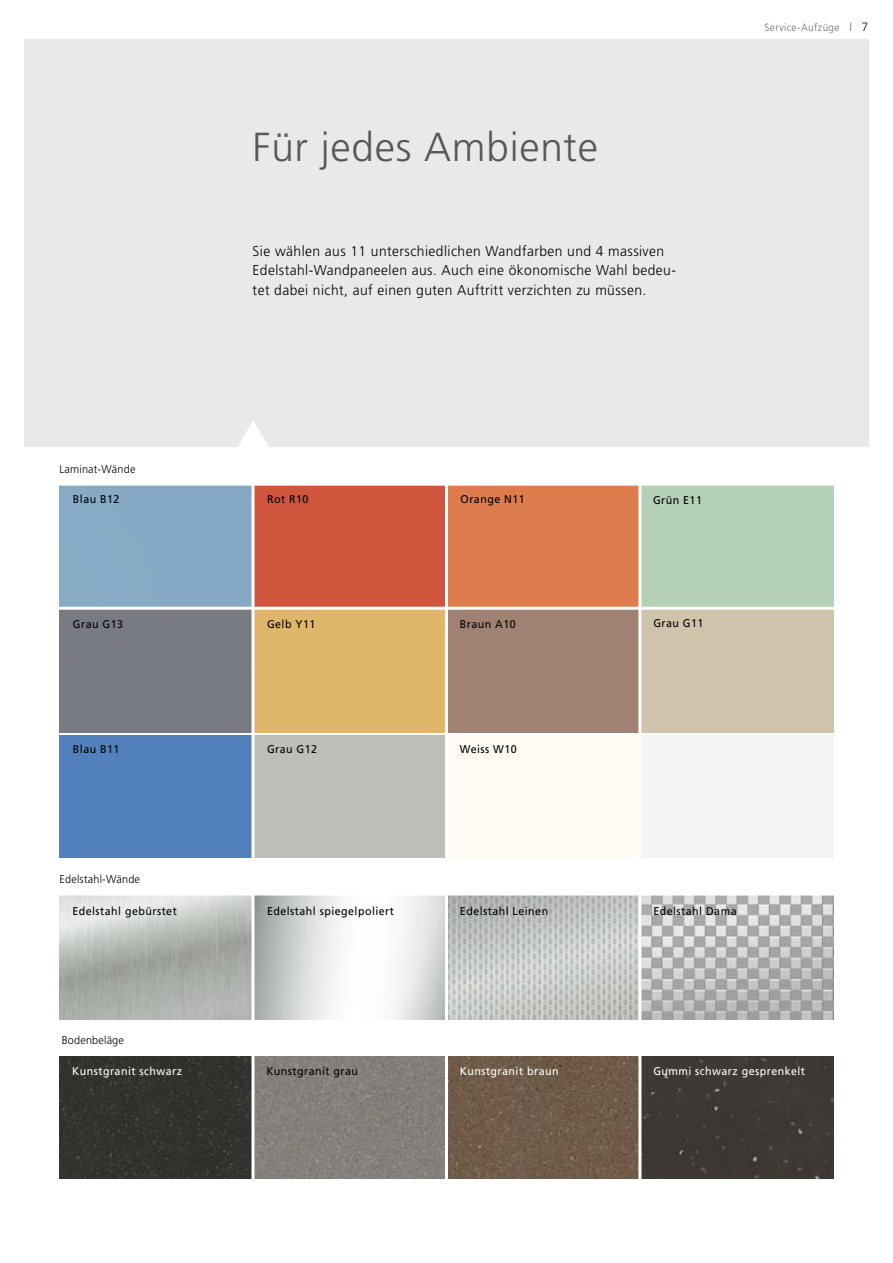
<style>
.page{position:relative;width:893px;height:1263px;background:#fff}
.page>*{position:absolute;margin:0;border:0;box-sizing:border-box;transform-origin:0 0}
.t1{font:300 40.5px "Frutiger";letter-spacing:.02em;color:#565757}
.t2{font:300 14.25px/19px "Frutiger";letter-spacing:.03em;color:#000}
.t3{font:11.25px "Frutiger";letter-spacing:.045em;color:#000;scale:.95 1}
.t4{font:11.25px "Frutiger";letter-spacing:.045em;color:#fff;scale:.95 1}
.t5{font:300 11.25px "Frutiger";letter-spacing:.015em;color:#000}
.t6{font:300 10.5px "Frutiger";letter-spacing:.04em;color:#6e6f70;scale:.95 1}
.s1{font-size:12px}
.s2{font-size:12px;color:#000}
</style>
<div class="page">
<div style="left:24px;top:39px;width:845px;height:407px;background:#e8e9e9"></div>
<svg style="left:232px;top:421px;width:42px;height:26px"></svg>
<img style="left:60px;top:895px;width:773px;height:124px">
<img style="left:448px;top:1056px;width:385px;height:123px">
<img style="left:59px;top:1056px;width:386px;height:122px">
<div style="left:640px;top:734px;width:193px;height:123px;background:#f4f4f4"></div>
<img style="left:60px;top:735px;width:578px;height:122px">
<hr style="left:51px;top:732px;width:789px;height:3px;background:#fff">
<img style="left:60px;top:486px;width:773px;height:246px">
<hr style="left:51px;top:607px;width:789px;height:3px;background:#fff">
<hr style="left:445px;top:474px;width:3px;height:719px;background:#fff">
<hr style="left:638px;top:474px;width:3px;height:719px;background:#fff">
<hr style="left:251px;top:471px;width:3px;height:722px;background:#fff">
<h1 class="t1" style="left:253px;top:124px;width:347px">Für jedes Ambiente</h1>
<p class="t2" style="left:253px;top:242px;width:425px">Sie wählen aus 11 unterschiedlichen Wandfarben und 4 massiven<br>Edelstahl-Wandpaneelen aus. Auch eine ökonomische Wahl bedeu&shy;tet dabei nicht, auf einen guten Auftritt verzichten zu müssen.</p>
<p class="t6" style="left:764px;top:22px;width:111px">Service-Aufzüge <span class="s1">I</span> <span class="s2">7</span></p>
<p class="t5" style="left:60px;top:463px;width:77px">Laminat-Wände</p>
<p class="t3" style="left:73px;top:493px;width:51px">Blau B12</p>
<p class="t3" style="left:267px;top:493px;width:45px">Rot R10</p>
<p class="t3" style="left:653px;top:493px;width:53px">Grün E11</p>
<p class="t3" style="left:461px;top:493px;width:69px">Orange N11</p>
<p class="t3" style="left:267px;top:617px;width:52px">Gelb Y11</p>
<p class="t3" style="left:460px;top:617px;width:60px">Braun A10</p>
<p class="t3" style="left:73px;top:617px;width:54px">Grau G13</p>
<p class="t3" style="left:653px;top:617px;width:54px">Grau G11</p>
<p class="t3" style="left:73px;top:742px;width:51px">Blau B11</p>
<p class="t3" style="left:267px;top:742px;width:54px">Grau G12</p>
<p class="t3" style="left:460px;top:742px;width:61px">Weiss W10</p>
<p class="t5" style="left:60px;top:873px;width:82px">Edelstahl-Wände</p>
<p class="t3" style="left:72px;top:904px;width:111px">Edelstahl gebürstet</p>
<p class="t3" style="left:267px;top:904px;width:135px">Edelstahl spiegelpoliert</p>
<p class="t3" style="left:460px;top:904px;width:94px">Edelstahl Leinen</p>
<p class="t3" style="left:653px;top:904px;width:89px">Edelstahl Dama</p>
<p class="t5" style="left:62px;top:1033px;width:64px">Bodenbeläge</p>
<p class="t4" style="left:72px;top:1065px;width:117px">Kunstgranit schwarz</p>
<p class="t3" style="left:266px;top:1065px;width:98px">Kunstgranit grau</p>
<p class="t4" style="left:460px;top:1065px;width:106px">Kunstgranit braun</p>
<p class="t4" style="left:653px;top:1065px;width:161px">Gummi schwarz gesprenkelt</p>
</div>
